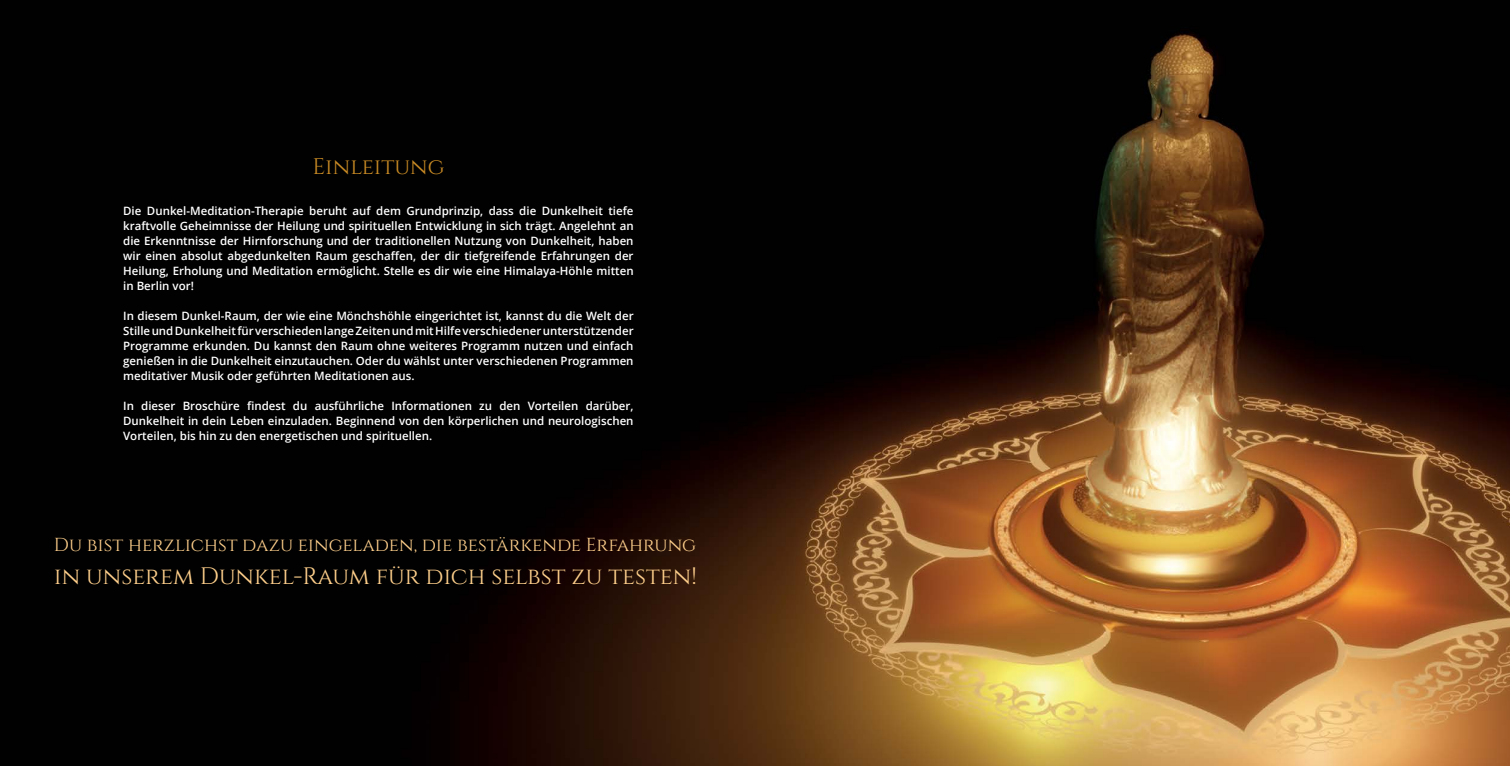
<style>
.page{position:relative;width:1510px;height:766px;background:#fff}
.page>*{position:absolute;margin:0;border:0;box-sizing:border-box;transform-origin:0 0}
.t1{font:23.75px "Cinzel";color:#fecf8b}
.t2{font:22.5px "Cinzel";color:#c88a24}
.t3{font:18.75px "Cinzel";color:#fecf8b}
.t4{font:600 11.5px/15px "Open Sans";color:#fff;text-align:justify}
</style>
<div class="page">
<img style="left:0;top:0;width:1509px;height:765px">
<h2 class="t2" style="left:312px;top:154px;width:133px">Einleitung</h2>
<p class="t4" style="left:123px;top:203px;width:512px">Die Dunkel-Meditation-Therapie beruht auf dem Grundprinzip, dass die Dunkelheit tiefe kraftvolle Geheimnisse der Heilung und spirituellen Entwicklung in sich trägt. Angelehnt an die Erkenntnisse der Hirnforschung und der traditionellen Nutzung von Dunkelheit, haben wir einen absolut abgedunkelten Raum geschaffen, der dir tiefgreifende Erfahrungen der Heilung, Erholung und Meditation ermöglicht. Stelle es dir wie eine Himalaya-Höhle mitten in Berlin vor!</p>
<p class="t4" style="left:123px;top:308px;width:512px">In diesem Dunkel-Raum, der wie eine Mönchshöhle eingerichtet ist, kannst du die Welt der Stille und Dunkelheit für verschieden lange Zeiten und mit Hilfe verschiedener unterstützender Programme erkunden. Du kannst den Raum ohne weiteres Programm nutzen und einfach genießen in die Dunkelheit einzutauchen. Oder du wählst unter verschiedenen Programmen meditativer Musik oder geführten Meditationen aus.</p>
<p class="t4" style="left:123px;top:398px;width:512px">In dieser Broschüre findest du ausführliche Informationen zu den Vorteilen darüber, Dunkelheit in dein Leben einzuladen. Beginnend von den körperlichen und neurologischen Vorteilen, bis hin zu den energetischen und spirituellen.</p>
<h3 class="t3" style="left:54px;top:533px;width:644px">Du bist herzlichst dazu eingeladen, die bestärkende Erfahrung</h3>
<h1 class="t1" style="left:54px;top:562px;width:644px">in unserem Dunkel-Raum für dich selbst zu testen!</h1>
</div>
